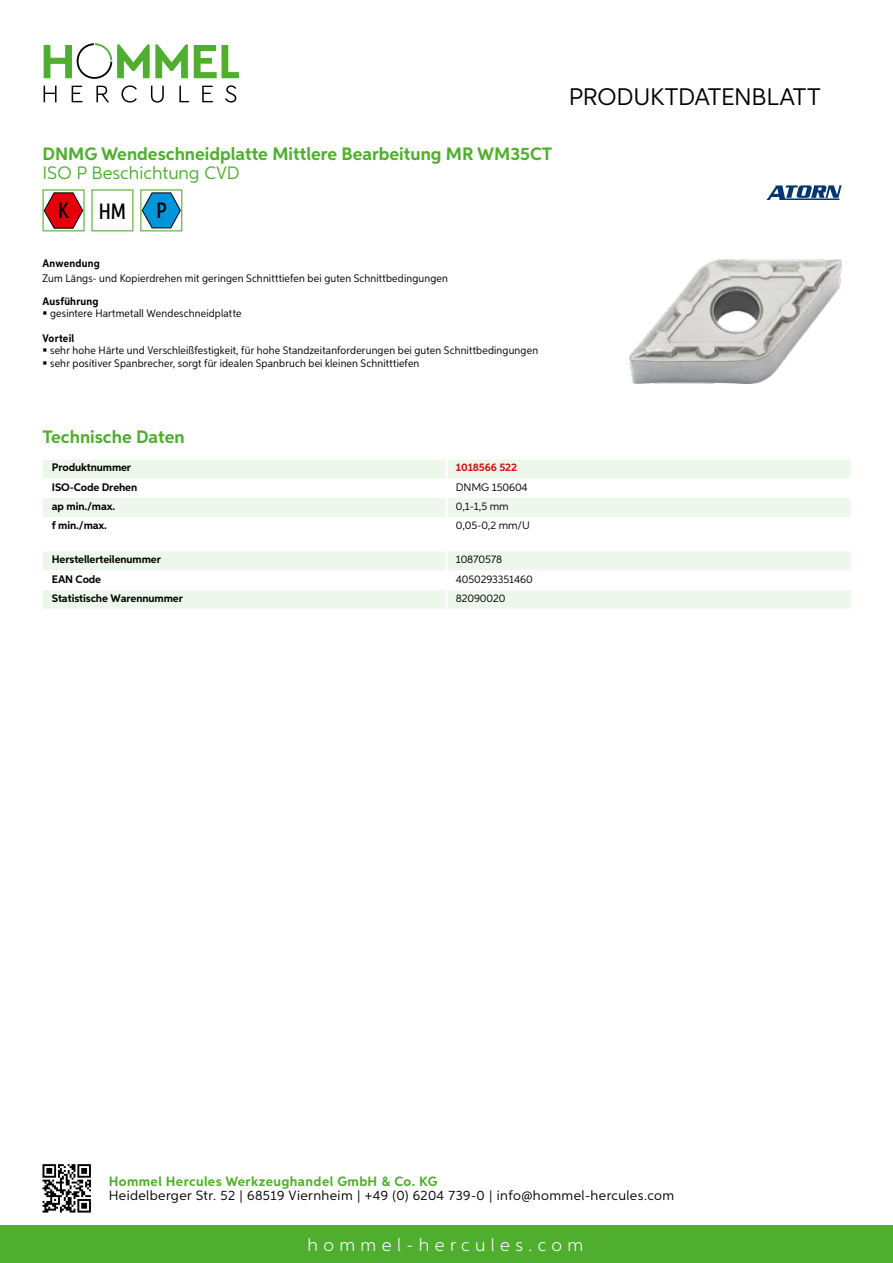
<style>
.page{position:relative;width:893px;height:1263px;background:#fff}
.page>*{position:absolute;margin:0;border:0;box-sizing:border-box;transform-origin:0 0}
.t1{font:24px "Aspira";letter-spacing:-.01em;color:#000}
.t2{font:500 22.2px "Aspira XX Nar";color:#000}
.t3{font:700 18px "Aspira";color:#50ae2f}
.t4{font:300 18px "Aspira";letter-spacing:.3em;color:#fff}
.t5{font:18px "Aspira";color:#50ae2f}
.t6{font:13.5px "Aspira";letter-spacing:.03em;color:#000}
.t7{font:700 13.5px "Aspira";letter-spacing:.03em;color:#50ae2f}
.t8{font:10.95px/12.8px "Aspira Nar";letter-spacing:.015em;color:#000}
.t9{font:700 10.95px "Aspira";letter-spacing:-.01em;color:#000}
.t10{font:10.95px "Aspira";letter-spacing:-.01em;color:#000}
.t11{font:700 10.95px "Aspira Nar";letter-spacing:.02em;color:#000}
.t12{font:700 10.95px "Aspira";letter-spacing:-.01em;color:#cd1013}
</style>
<div class="page">
<div style="left:0;top:1226px;width:893px;height:37px;background:#50ae2f"></div>
<svg style="left:43px;top:1164px;width:48px;height:48px"></svg>
<svg style="left:194px;top:45px;width:45px;height:33px"></svg>
<svg style="left:44px;top:43px;width:144px;height:36px"></svg>
<svg style="left:44px;top:86px;width:13px;height:16px"></svg>
<svg style="left:72px;top:86px;width:10px;height:16px"></svg>
<svg style="left:96px;top:86px;width:13px;height:16px"></svg>
<svg style="left:121px;top:85px;width:16px;height:18px"></svg>
<svg style="left:151px;top:86px;width:13px;height:17px"></svg>
<svg style="left:179px;top:86px;width:10px;height:16px"></svg>
<svg style="left:202px;top:86px;width:11px;height:16px"></svg>
<svg style="left:225px;top:85px;width:11px;height:18px"></svg>
<div style="left:43px;top:460px;width:807px;height:18px;background:#eef7eb"></div>
<div style="left:43px;top:498px;width:807px;height:19px;background:#eef7eb"></div>
<hr style="left:445px;top:459px;width:3px;height:20px;background:#fff">
<hr style="left:445px;top:498px;width:3px;height:19px;background:#fff">
<svg style="left:43px;top:551px;width:807px;height:58px"></svg>
<hr style="left:445px;top:590px;width:3px;height:19px;background:#fff">
<svg style="left:43px;top:189px;width:42px;height:42px"></svg>
<svg style="left:91px;top:189px;width:42px;height:42px"></svg>
<svg style="left:140px;top:189px;width:42px;height:42px"></svg>
<img style="left:629px;top:259px;width:213px;height:125px">
<svg style="left:766px;top:185px;width:76px;height:15px"></svg>
<h3 class="t3" style="left:43px;top:142px;width:511px">DNMG Wendeschneidplatte Mittlere Bearbeitung MR WM35CT</h3>
<h3 class="t5" style="left:43px;top:162px;width:196px">ISO P Beschichtung CVD</h3>
<h2 class="t2" style="left:58px;top:197px;width:12px">K</h2>
<h2 class="t2" style="left:99px;top:197px;width:29px">HM</h2>
<h2 class="t2" style="left:156px;top:197px;width:12px">P</h2>
<p class="t11" style="left:43px;top:257px;width:59px">Anwendung</p>
<p class="t8" style="left:43px;top:272px;width:407px">Zum Längs- und Kopierdrehen mit geringen Schnitttiefen bei guten Schnittbedingungen</p>
<p class="t11" style="left:43px;top:294px;width:58px">Ausführung</p>
<p class="t8" style="left:50px;top:307px;width:193px">gesintere Hartmetall Wendeschneidplatte</p>
<p class="t11" style="left:43px;top:331px;width:33px">Vorteil</p>
<p class="t8" style="left:50px;top:344px;width:489px">sehr hohe Härte und Verschleißfestigkeit, für hohe Standzeitanforderungen bei guten Schnittbedingungen sehr positiver Spanbrecher, sorgt für idealen Spanbruch bei kleinen Schnitttiefen</p>
<h1 class="t1" style="left:569px;top:82px;width:253px">Produktdatenblatt</h1>
<h3 class="t3" style="left:43px;top:425px;width:144px">Technische Daten</h3>
<p class="t9" style="left:52px;top:461px;width:81px">Produktnummer</p>
<p class="t12" style="left:456px;top:461px;width:63px">1018566 522</p>
<p class="t9" style="left:52px;top:480px;width:87px">ISO-Code Drehen</p>
<p class="t10" style="left:456px;top:480px;width:73px">DN MG 150604</p>
<p class="t9" style="left:52px;top:499px;width:65px">ap min./max.</p>
<p class="t10" style="left:456px;top:499px;width:54px">0,1-1,5 mm</p>
<p class="t9" style="left:52px;top:518px;width:57px">f min./max.</p>
<p class="t10" style="left:456px;top:518px;width:74px">0,05-0,2 mm/U</p>
<p class="t9" style="left:52px;top:553px;width:111px">Herstellerteilenummer</p>
<p class="t10" style="left:456px;top:553px;width:48px">10870578</p>
<p class="t9" style="left:52px;top:572px;width:51px">EAN Code</p>
<p class="t10" style="left:456px;top:572px;width:78px">4050293351460</p>
<p class="t9" style="left:52px;top:591px;width:132px">Statistische Warennummer</p>
<p class="t10" style="left:456px;top:591px;width:51px">82090020</p>
<p class="t7" style="left:109px;top:1172px;width:330px">Hommel Hercules Werkzeughandel GmbH &amp; Co. KG</p>
<p class="t6" style="left:109px;top:1187px;width:567px">Heidelberger Str. 52 | 68519 Viernheim | +49 (0) 6204 739-0 | info@hommel-hercules.com</p>
<h3 class="t4" style="left:307px;top:1234px;width:277px">hommel-hercules.com</h3>
</div>
